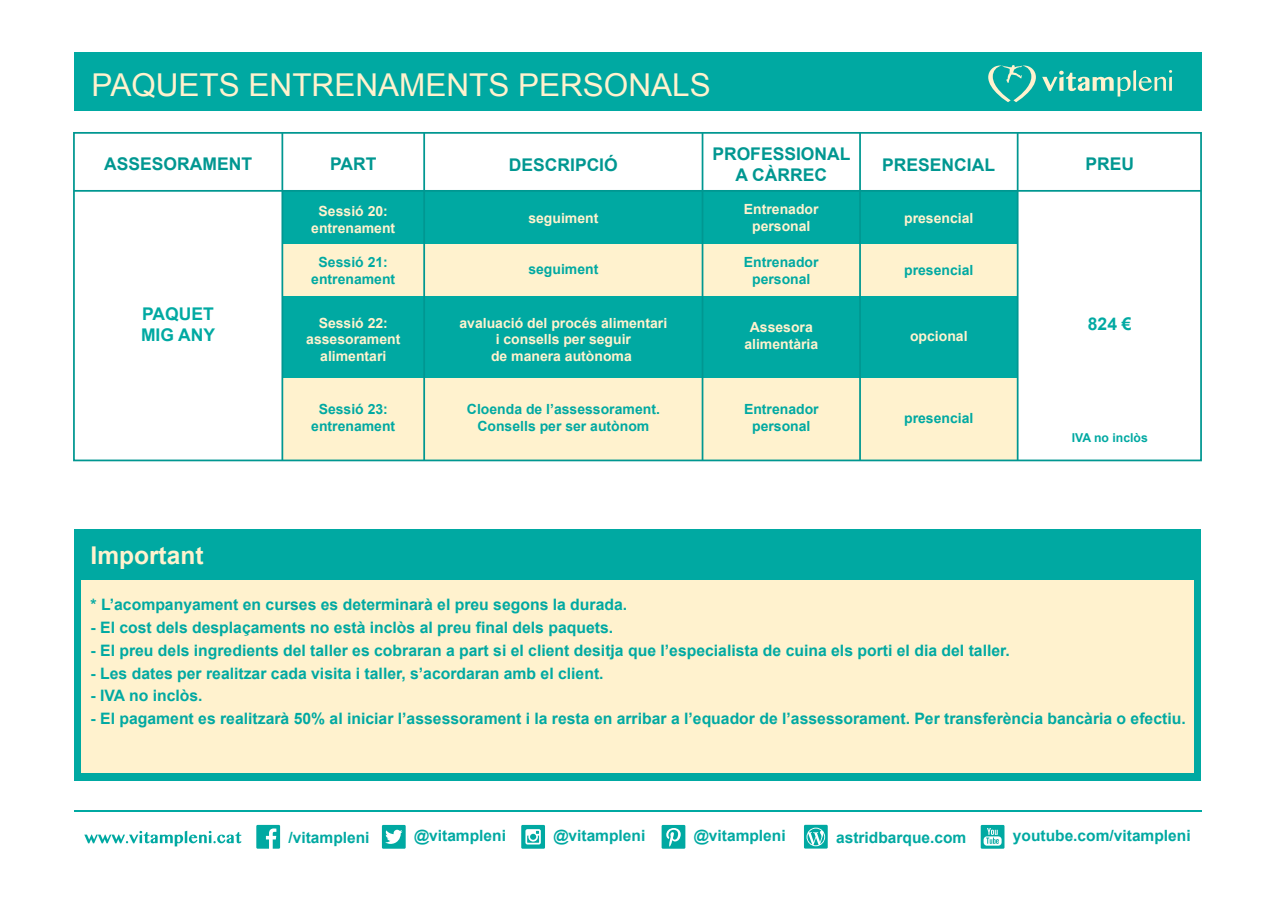
<style>
.page{position:relative;width:1275px;height:903px;background:#fff}
.page>*{position:absolute;margin:0;border:0;box-sizing:border-box;transform-origin:0 0}
.t1{font:31.5px "Arial";color:#fff2ce}
.t2{font:700 24.5px "Arial";color:#fff2ce}
.t3{font:700 17.5px/21px "Arial";color:#009791;text-align:center}
.t4{font:700 17.5px/21px "Arial";color:#00a9a2}
.t5{font:700 15.75px "Arial";color:#00a9a2}
.t6{font:700 15.58px "Arial";color:#00a9a2}
.t7{font:700 14px/16.8px "Arial";color:#fff2ce;text-align:center}
.t8{font:700 14px/16.8px "Arial";color:#00a9a2;text-align:center}
.t9{font:700 12.25px "Arial";color:#00a9a2}
</style>
<div class="page">
<div style="left:282px;top:191px;width:736px;height:53px;background:#00a9a2"></div>
<div style="left:282px;top:244px;width:736px;height:52px;background:#fff2ce"></div>
<div style="left:282px;top:296px;width:736px;height:82px;background:#00a9a2"></div>
<div style="left:282px;top:378px;width:736px;height:82px;background:#fff2ce"></div>
<div style="left:74px;top:53px;width:1127px;height:58px;background:#00a9a2"></div>
<svg style="left:1042px;top:70px;width:130px;height:27px"></svg>
<svg style="left:988px;top:65px;width:48px;height:37px"></svg>
<hr style="left:74px;top:810px;width:1127px;height:1px;background:#00a9a2">
<svg style="left:84px;top:831px;width:158px;height:15px"></svg>
<svg style="left:256px;top:825px;width:24px;height:24px"></svg>
<svg style="left:382px;top:825px;width:24px;height:24px"></svg>
<svg style="left:521px;top:825px;width:24px;height:24px"></svg>
<svg style="left:662px;top:825px;width:23px;height:24px"></svg>
<svg style="left:804px;top:825px;width:24px;height:23px"></svg>
<svg style="left:981px;top:825px;width:23px;height:24px"></svg>
<div style="left:73px;top:132px;width:1129px;height:329px;border:2px solid #009791"></div>
<hr style="left:74px;top:190px;width:1127px;height:2px;background:#009791">
<hr style="left:281px;top:133px;width:2px;height:327px;background:#009791">
<hr style="left:423px;top:133px;width:2px;height:327px;background:#009791">
<hr style="left:702px;top:133px;width:1px;height:327px;background:#009791">
<hr style="left:859px;top:133px;width:2px;height:327px;background:#009791">
<hr style="left:1017px;top:133px;width:1px;height:327px;background:#009791">
<div style="left:74px;top:572px;width:1127px;height:208px;background:#00a9a2"></div>
<div style="left:81px;top:580px;width:1112px;height:193px;background:#fff2ce"></div>
<div style="left:74px;top:529px;width:1127px;height:51px;background:#00a9a2"></div>
<h1 class="t1" style="left:92px;top:64px;width:621px">PAQUETS ENTRENAMENTS PERSONALS</h1>
<p class="t3" style="left:104px;top:154px;width:149px">ASSESORAMENT</p>
<p class="t3" style="left:330px;top:154px;width:48px">PART</p>
<p class="t3" style="left:509px;top:155px;width:110px">DESCRIPCIÓ</p>
<p class="t3" style="left:712px;top:144px;width:140px">PROFESSIONAL<br>A CÀRREC</p>
<p class="t3" style="left:882px;top:155px;width:114px">PRESENCIAL</p>
<p class="t3" style="left:1085px;top:154px;width:50px">PREU</p>
<p class="t4" style="left:141px;top:304px;width:76px">PAQUET<br>MIG ANY</p>
<h2 class="t2" style="left:91px;top:539px;width:114px">Important</h2>
<p class="t7" style="left:311px;top:203px;width:86px">Sessió 20: entrenament</p>
<p class="t7" style="left:528px;top:210px;width:72px">seguiment</p>
<p class="t7" style="left:744px;top:201px;width:76px">Entrenador personal</p>
<p class="t7" style="left:904px;top:210px;width:71px">presencial</p>
<p class="t8" style="left:311px;top:254px;width:86px">Sessió 21: entrenament</p>
<p class="t8" style="left:528px;top:261px;width:72px">seguiment</p>
<p class="t8" style="left:744px;top:254px;width:76px">Entrenador personal</p>
<p class="t8" style="left:904px;top:262px;width:71px">presencial</p>
<p class="t7" style="left:306px;top:315px;width:96px">Sessió 22: assesorament alimentari</p>
<p class="t7" style="left:459px;top:315px;width:209px">avaluació del procés alimentari i consells per seguir<br>de manera autònoma</p>
<p class="t7" style="left:744px;top:319px;width:75px">Assesora alimentària</p>
<p class="t7" style="left:910px;top:328px;width:59px">opcional</p>
<p class="t8" style="left:311px;top:402px;width:86px">Sessió 23: entrenament</p>
<p class="t8" style="left:467px;top:402px;width:194px">Cloenda de l’assessorament.<br>Consells per ser autònom</p>
<p class="t8" style="left:744px;top:402px;width:76px">Entrenador personal</p>
<p class="t8" style="left:904px;top:410px;width:71px">presencial</p>
<p class="t4" style="left:1088px;top:314px;width:45px">824 €</p>
<p class="t9" style="left:1072px;top:430px;width:78px">IVA no inclòs</p>
<p class="t5" style="left:91px;top:594px;width:538px">* L’acompanyament en curses es determinarà el preu segons la durada.</p>
<p class="t5" style="left:91px;top:617px;width:524px">- El cost dels desplaçaments no està inclòs al preu final dels paquets.</p>
<p class="t5" style="left:91px;top:640px;width:921px">- El preu dels ingredients del taller es cobraran a part si el client desitja que l’especialista de cuina els porti el dia del taller.</p>
<p class="t5" style="left:91px;top:663px;width:514px">- Les dates per realitzar cada visita i taller, s’acordaran amb el client.</p>
<p class="t5" style="left:91px;top:685px;width:114px">- IVA no inclòs.</p>
<p class="t5" style="left:91px;top:708px;width:1097px">- El pagament es realitzarà 50% al iniciar l’assessorament i la resta en arribar a l’equador de l’assessorament. Per transferència bancària o efectiu.</p>
<p class="t6" style="left:288px;top:827px;width:83px">/vitampleni</p>
<p class="t6" style="left:414px;top:825px;width:93px">@vitampleni</p>
<p class="t6" style="left:553px;top:825px;width:93px">@vitampleni</p>
<p class="t6" style="left:694px;top:825px;width:93px">@vitampleni</p>
<p class="t6" style="left:836px;top:827px;width:132px">astridbarque.com</p>
<p class="t6" style="left:1013px;top:825px;width:179px">youtube.com/vitampleni</p>
</div>
